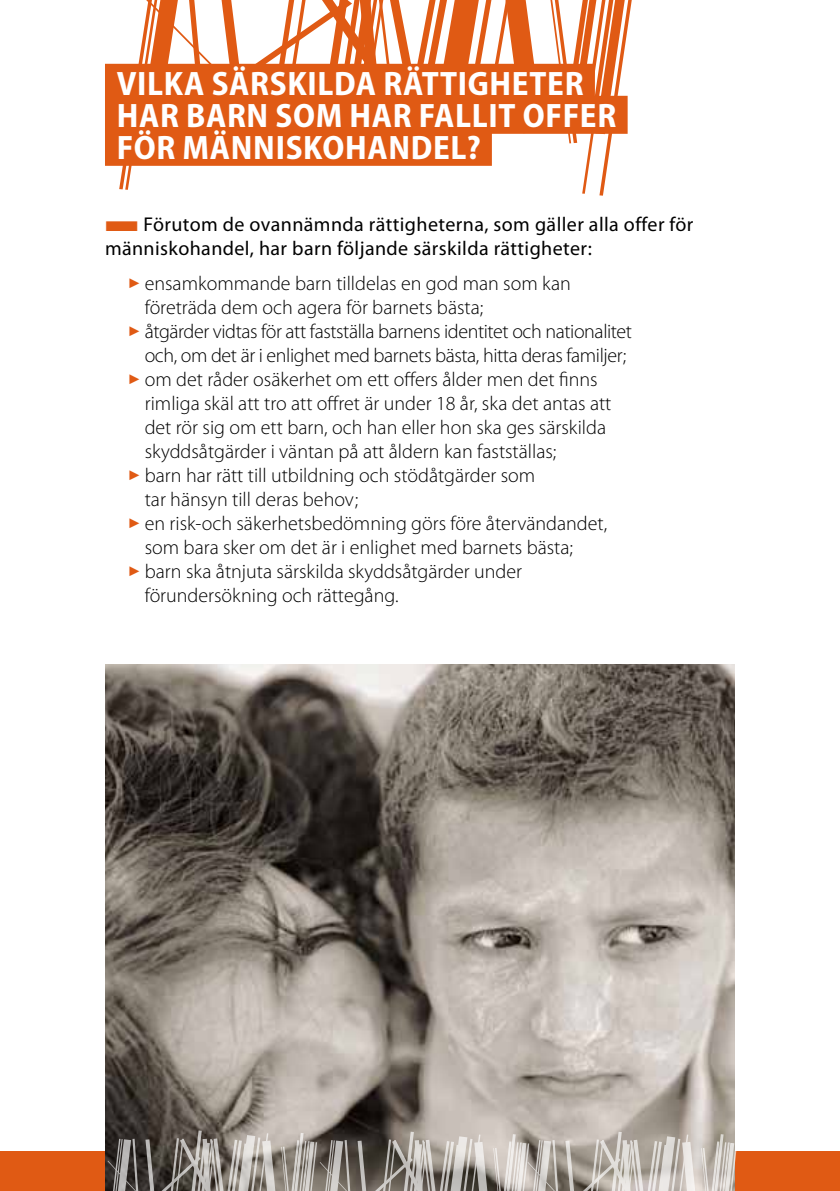
<style>
.page{position:relative;width:840px;height:1191px;background:#fff}
.page>*{position:absolute;margin:0;border:0;box-sizing:border-box;transform-origin:0 0}
.t1{font:700 semi-condensed 34px/32px "Myriad Pro";letter-spacing:.02em;color:#fff}
.t2{font:300 20px/24px "Myriad Pro";color:#000}
.t3{font:300 20px/24px "Myriad Pro";letter-spacing:-.02em;color:#000;text-align:center}
.t4{font:20px/24px "Myriad Pro";letter-spacing:.02em;color:#000}
.s1{color:#e05a14}
.s2{color:#fff}
</style>
<div class="page">
<div style="left:0;top:1151px;width:839px;height:40px;background:#e05a14"></div>
<svg style="left:119px;top:0;width:512px;height:196px"></svg>
<div style="left:105px;top:64px;width:489px;height:38px;background:#e05a14"></div>
<div style="left:105px;top:96px;width:522px;height:38px;background:#e05a14"></div>
<div style="left:105px;top:128px;width:386px;height:38px;background:#e05a14"></div>
<img style="left:105px;top:664px;width:629px;height:466px">
<svg style="left:105px;top:1130px;width:631px;height:61px;background:#9e9891"></svg>
<h1 class="t1" style="left:117px;top:67px;width:501px">VILKA SÄRSKILDA RÄTTIGHETER<br>HAR BARN SOM HAR FALLIT OFFER<br>FÖR MÄNNISKOHANDEL?</h1>
<p class="t4" style="left:105px;top:211px;width:589px"><span class="s1">■</span>Förutom de ovannämnda rättigheterna, som gäller alla offer för människohandel, har barn följande särskilda rättigheter:</p>
<p class="t2" style="left:145px;top:271px;width:427px;text-indent:-17px"><span class="s1">✓</span> ensamkommande barn tilldelas en god man som kan företräda dem och agera för barnets bästa;</p>
<p class="t3" style="left:128px;top:319px;width:505px"><span class="s1">✓</span> åtgärder vidtas för att fastställa barnens identitet och nationalitet och, om det är i enlighet med barnets bästa, hitta deras familjer;</p>
<p class="t2" style="left:145px;top:367px;width:468px;text-indent:-17px"><span class="s1">✓</span> om det råder osäkerhet om ett offers ålder men det finns rimliga skäl att tro att offret är under 18 år, ska det antas att det rör sig om ett barn, och han eller hon ska ges särskilda skyddsåtgärder i väntan på att åldern kan fastställas;</p>
<p class="t2" style="left:145px;top:463px;width:392px;text-indent:-17px"><span class="s1">✓</span> barn har rätt till utbildning och stödåtgärder som tar hänsyn till deras behov; <span class="s2">vbfgb</span></p>
<p class="t2" style="left:145px;top:511px;width:463px;text-indent:-17px"><span class="s1">✓</span> en risk-och säkerhetsbedömning görs före återvändandet, som bara sker om det är i enlighet med barnets bästa;</p>
<p class="t2" style="left:145px;top:559px;width:378px;text-indent:-17px"><span class="s1">✓</span> barn ska åtnjuta särskilda skyddsåtgärder under förundersökning och rättegång.</p>
</div>
